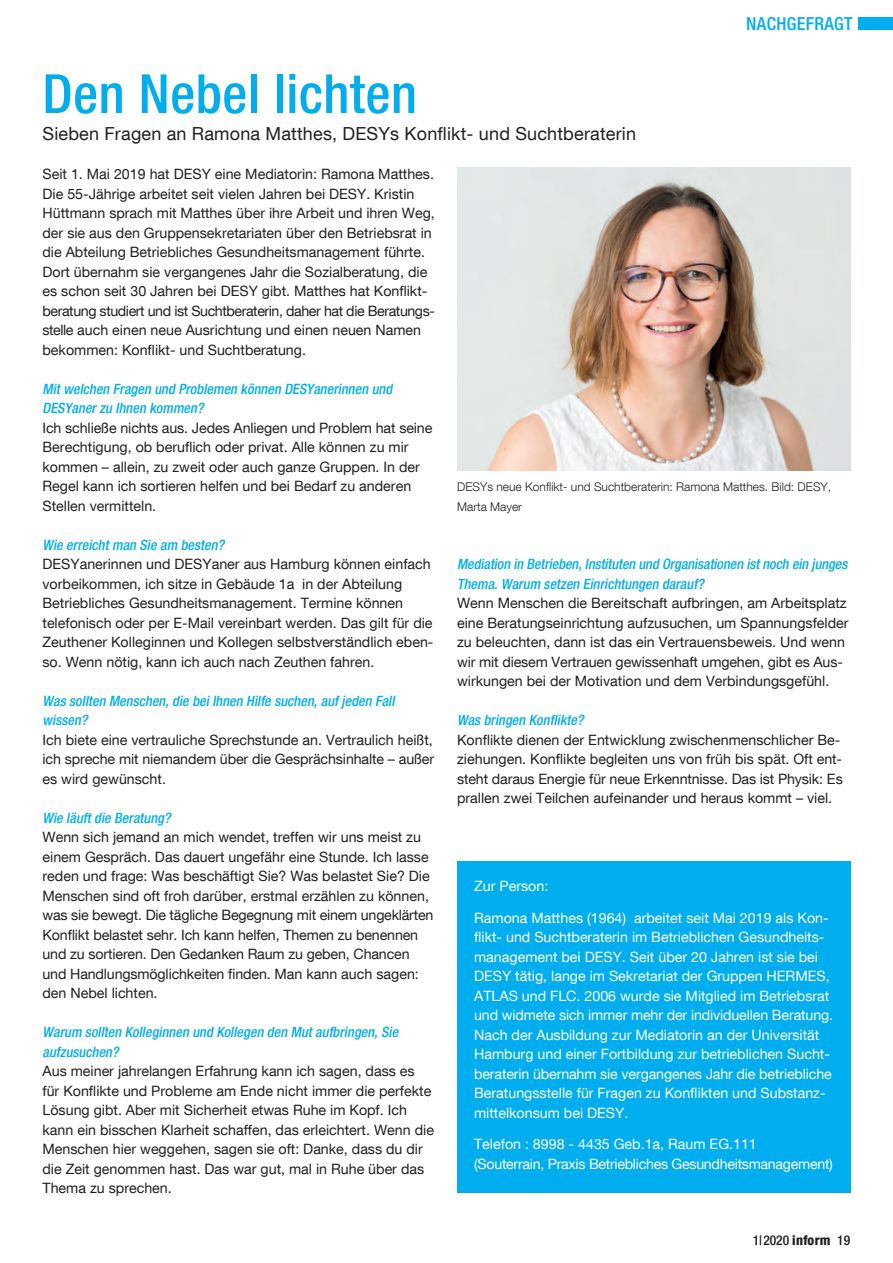
<style>
.page{position:relative;width:893px;height:1263px;background:#fff}
.page>*{position:absolute;margin:0;border:0;box-sizing:border-box;transform-origin:0 0}
.t1{font:54px "Desy Neue Helvetica 67 Cond M";letter-spacing:.01em;color:#00aeef}
.t2{font:18px "Desy Neue Helvetica 55 Roman";letter-spacing:.01em;color:#231f20}
.t3{font:18px "Desy Neue Helvetica 67 Cond M";letter-spacing:.02em;color:#00aeef}
.t4{font:14.25px/19.5px "Desy Neue Helvetica 55 Roman";color:#231f20}
.t5{font:14.25px/19.5px "Desy Neue Helvetica 55 Roman";color:#fff}
.t6{font:italic 14.25px/19.5px "Desy Neue Helvetica 67 Cond M";color:#00aeef}
.t7{font:14.25px/19.5px "Desy Neue Helvetica 55 Roman";letter-spacing:-.02em;color:#fff}
.t8{font:13.5px "Desy Neue Helvetica 67 Cond M";letter-spacing:-.005em;color:#231f20}
.t9{font:300 12px/19.5px "Desy Neue Helvetica 45";color:#231f20}
.s1{font-family:"Desy Neue Helvetica 87 Cond H"}
</style>
<div class="page">
<img style="left:457px;top:168px;width:393px;height:303px">
<div style="left:859px;top:17px;width:34px;height:13px;background:#00aeef"></div>
<div style="left:457px;top:861px;width:393px;height:332px;background:#00aeef"></div>
<p class="t3" style="left:746px;top:13px;width:108px">NACHGEFRAGT</p>
<h1 class="t1" style="left:43px;top:62px;width:376px">Den Nebel lichten</h1>
<p class="t2" style="left:43px;top:122px;width:595px">Sieben Fragen an Ramona Matthes, DESYs Konflikt- und Suchtberaterin</p>
<p class="t4" style="left:43px;top:164px;width:394px">Seit 1. Mai 2019 hat DESY eine Mediatorin: Ramona Matthes.<br>Die 55-Jährige arbeitet seit vielen Jahren bei DESY. Kristin Hüttmann sprach mit Matthes über ihre Arbeit und ihren Weg, der sie aus den Gruppensekretariaten über den Betriebsrat in die Abteilung Betriebliches Gesundheitsmanagement führte.<br>Dort übernahm sie vergangenes Jahr die Sozialberatung, die es schon seit 30 Jahren bei DESY gibt. Matthes hat Konflikt&shy;beratung studiert und ist Suchtberaterin, daher hat die Beratungs&shy;stelle auch einen neue Ausrichtung und einen neuen Namen bekommen: Konflikt- und Suchtberatung.</p>
<p class="t6" style="left:43px;top:379px;width:354px">Mitwelchen Fragen und Problemen können DESYanerinnen und<br>DESYanerzu Ihnen kommen?</p>
<p class="t4" style="left:43px;top:417px;width:391px">Ich schließe nichts aus. Jedes Anliegen und Problem hat seine Berechtigung, ob beruflich oder privat. Alle können zu mir kommen – allein, zu zweit oder auch ganze Gruppen. In der Regel kann ich sortieren helfen und bei Bedarf zu anderen Stellen vermitteln.</p>
<p class="t6" style="left:43px;top:535px;width:186px">Wie erreichtman Sie am besten?</p>
<p class="t4" style="left:43px;top:554px;width:392px">DESYanerinnen und DESYaner aus Hamburg können einfach vorbeikommen, ich sitze in Gebäude 1a in der Abteilung Betriebliches Gesundheitsmanagement. Termine können telefonisch oder per E-Mail vereinbart werden. Das gilt für die Zeuthener Kolleginnen und Kollegen selbstverständlich eben&shy;so. Wenn nötig, kann ich auch nach Zeuthen fahren.</p>
<p class="t6" style="left:43px;top:691px;width:356px">Was sollten Menschen,die beiIhnen Hilfe suchen,aufjeden Fall wissen?</p>
<p class="t4" style="left:43px;top:729px;width:393px;text-align:justify">Ich biete eine vertrauliche Sprechstunde an. Vertraulich heißt, ich spreche mit niemandem über die Gesprächsinhalte – außer es wird gewünscht.</p>
<p class="t6" style="left:43px;top:808px;width:133px">Wie läuftdie Beratung?</p>
<p class="t4" style="left:43px;top:827px;width:392px">Wenn sich jemand an mich wendet, treffen wir uns meist zu einem Gespräch. Das dauert ungefähr eine Stunde. Ich lasse reden und frage: Was beschäftigt Sie? Was belastet Sie? Die Menschen sind oft froh darüber, erstmal erzählen zu können, was sie bewegt. Die tägliche Begegnung mit einem ungeklärten Konflikt belastet sehr. Ich kann helfen, Themen zu benennen und zu sortieren. Den Gedanken Raum zu geben, Chancen und Handlungsmöglichkeiten finden. Man kann auch sagen: den Nebel lichten.</p>
<p class="t6" style="left:43px;top:1022px;width:360px">Warum sollten Kolleginnen und Kollegen den Mutaufbringen,Sie aufzusuchen?</p>
<p class="t4" style="left:43px;top:1061px;width:393px">Aus meiner jahrelangen Erfahrung kann ich sagen, dass es für Konflikte und Probleme am Ende nicht immer die perfekte Lösung gibt. Aber mit Sicherheit etwas Ruhe im Kopf. Ich kann ein bisschen Klarheit schaffen, das erleichtert. Wenn die Menschen hier weggehen, sagen sie oft: Danke, dass du dir die Zeit genommen hast. Das war gut, mal in Ruhe über das Thema zu sprechen.</p>
<p class="t9" style="left:457px;top:477px;width:376px">DESYs neue Konflikt- und Suchtberaterin: Ramona Matthes. Bild: DESY,<br>Marta Mayer</p>
<p class="t6" style="left:457px;top:554px;width:395px">Mediation in Betrieben,Instituten und Organisationen istnoch ein junges<br>Thema.Warum setzen Einrichtungen darauf?</p>
<p class="t4" style="left:457px;top:593px;width:393px">Wenn Menschen die Bereitschaft aufbringen, am Arbeitsplatz eine Beratungseinrichtung aufzusuchen, um Spannungsfelder zu beleuchten, dann ist das ein Vertrauensbeweis. Und wenn wir mit diesem Vertrauen gewissenhaft umgehen, gibt es Aus&shy;wirkungen bei der Motivation und dem Verbindungsgefühl.</p>
<p class="t6" style="left:457px;top:710px;width:131px">Was bringen Konflikte?</p>
<p class="t4" style="left:457px;top:729px;width:387px">Konflikte dienen der Entwicklung zwischenmenschlicher Be&shy;ziehungen. Konflikte begleiten uns von früh bis spät. Oft ent&shy;steht daraus Energie für neue Erkenntnisse. Das ist Physik: Es prallen zwei Teilchen aufeinander und heraus kommt – viel.</p>
<p class="t5" style="left:474px;top:876px;width:76px">Zur Person:</p>
<p class="t5" style="left:474px;top:907px;width:360px">Ramona Matthes (1964) arbeitet seit Mai 2019 als Kon&shy;flikt- und Suchtberaterin im Betrieblichen Gesundheits&shy;management bei DESY. Seit über 20 Jahren ist sie bei DESY tätig, lange im Sekretariat der Gruppen HERMES, ATLAS und FLC. 2006 wurde sie Mitglied im Betriebsrat und widmete sich immer mehr der individuellen Beratung.<br>Nach der Ausbildung zur Mediatorin an der Universität Hamburg und einer Fortbildung zur betrieblichen Sucht&shy;beraterin übernahm sie vergangenes Jahr die betriebliche Beratungsstelle für Fragen zu Konflikten und Substanz&shy;mittelkonsum bei DESY.</p>
<p class="t7" style="left:474px;top:1134px;width:360px">Telefon : 8998 - 4435 Geb.1a, Raum EG.111<br>(Souterrain, Praxis Betriebliches Gesundheitsmanagement)</p>
<p class="t8" style="left:753px;top:1232px;width:99px">1|2020 <span class="s1">inform</span> 19</p>
</div>
